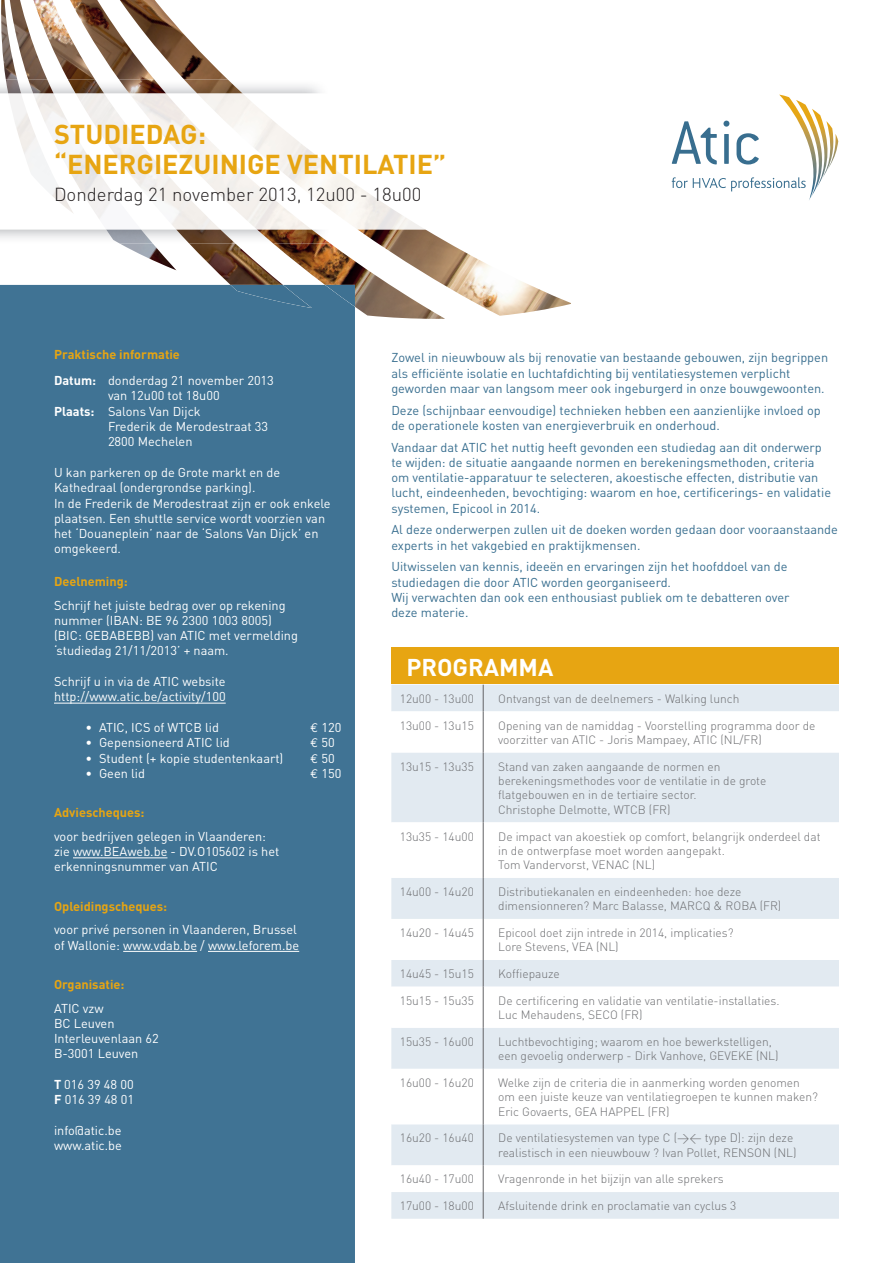
<style>
.page{position:relative;width:893px;height:1263px;background:#fff}
.page>*{position:absolute;margin:0;border:0;box-sizing:border-box;transform-origin:0 0}
.t1{font:700 27px/30px "DIN";color:#e7a512}
.t2{font:700 24px "DIN";color:#fff}
.t3{font:300 18.6px "DIN";color:#231f20}
.t4{font:12.75px/15.3px "DIN";color:#386e8f}
.t5{font:12.75px/15.3px "DIN";color:#fff}
.t6{font:700 12.75px "DIN";color:#e7a512}
.t7{font:300 12px/14.4px "DIN";color:#6c6d70}
.s1{font-weight:700;color:#e7a512}
.s2{font-weight:700}
.s3{font-family:"Euro Mono"}
</style>
<div class="page">
<img style="left:283px;top:229px;width:162px;height:90px">
<img style="left:33px;top:25px;width:250px;height:260px">
<img style="left:17px;top:0;width:159px;height:270px">
<img style="left:1px;top:0;width:16px;height:79px">
<div style="left:391px;top:685px;width:448px;height:534px;background:#e2eaf1"></div>
<svg style="left:391px;top:711px;width:448px;height:481px"></svg>
<svg style="left:483px;top:685px;width:1px;height:26px"></svg>
<hr style="left:483px;top:711px;width:1px;height:41px;background:#636366">
<hr style="left:483px;top:752px;width:1px;height:70px;background:#636366">
<hr style="left:483px;top:822px;width:1px;height:56px;background:#636366">
<hr style="left:483px;top:878px;width:1px;height:41px;background:#636366">
<hr style="left:483px;top:919px;width:1px;height:41px;background:#636366">
<svg style="left:483px;top:960px;width:1px;height:27px"></svg>
<hr style="left:483px;top:987px;width:1px;height:41px;background:#636366">
<hr style="left:483px;top:1028px;width:1px;height:41px;background:#636366">
<hr style="left:483px;top:1069px;width:1px;height:55px;background:#636366">
<hr style="left:483px;top:1124px;width:1px;height:41px;background:#636366">
<svg style="left:483px;top:1165px;width:1px;height:54px"></svg>
<div style="left:0;top:285px;width:355px;height:978px;background:#407394"></div>
<img style="left:325px;top:285px;width:30px;height:22px">
<div style="left:230px;top:285px;width:82px;height:23px;background:#407394"></div>
<svg style="left:672px;top:95px;width:166px;height:105px"></svg>
<hr style="left:54px;top:703px;width:172px;height:1px;background:#fff">
<hr style="left:73px;top:857px;width:94px;height:1px;background:#fff">
<hr style="left:123px;top:951px;width:74px;height:1px;background:#fff">
<hr style="left:208px;top:951px;width:91px;height:1px;background:#fff">
<div style="left:391px;top:647px;width:448px;height:37px;background:#e7a512"></div>
<img style="left:0;top:79px;width:320px;height:165px">
<img style="left:257px;top:229px;width:73px;height:15px">
<img style="left:176px;top:229px;width:60px;height:15px">
<img style="left:106px;top:229px;width:47px;height:15px">
<img style="left:6px;top:79px;width:15px;height:15px">
<svg style="left:0;top:94px;width:320px;height:135px"></svg>
<img style="left:312px;top:94px;width:29px;height:124px">
<img style="left:220px;top:94px;width:92px;height:135px">
<img style="left:141px;top:94px;width:79px;height:135px">
<img style="left:33px;top:94px;width:108px;height:135px">
<img style="left:8px;top:94px;width:66px;height:120px">
<h1 class="t1" style="left:54px;top:118px;width:394px">STUDIEDAG:<br>“ENERGIEZUINIGE VENTILATIE”</h1>
<h3 class="t3" style="left:54px;top:183px;width:369px">Donderdag 21 november 2013, 12u00 - 18u00</h3>
<p class="t5" style="left:54px;top:342px;width:221px;line-height:25.8px"><span class="s1">Praktische informatie<br></span><span class="s2">Datum:</span> donderdag 21 november 2013</p>
<p class="t5" style="left:108px;top:388px;width:113px">van 12u00 tot 18u00</p>
<p class="t5" style="left:54px;top:403px;width:148px"><span class="s2">Plaats:</span> Salons Van Dijck</p>
<p class="t5" style="left:108px;top:418px;width:162px">Frederik de Merodestraat 33</p>
<p class="t5" style="left:108px;top:434px;width:86px">2800 Mechelen</p>
<p class="t5" style="left:54px;top:464px;width:278px">U kan parkeren op de Grote markt en de Kathedraal (ondergrondse parking).<br>In de Frederik de Merodestraat zijn er ook enkele plaatsen. Een shuttle service wordt voorzien van het ‘Douaneplein’ naar de ‘Salons Van Dijck’ en omgekeerd.</p>
<p class="t6" style="left:54px;top:573px;width:75px">Deelneming:</p>
<p class="t5" style="left:54px;top:597px;width:246px">Schrijf het juiste bedrag over op rekening nummer (IBAN: BE 96 2300 1003 8005) (BIC: GEBABEBB) van ATIC met vermelding ‘studiedag 21/11/2013’ + naam.</p>
<p class="t5" style="left:54px;top:673px;width:173px">Schrijf u in via de ATIC website http://www.atic.be/activity/100</p>
<p class="t5" style="left:86px;top:719px;width:135px">• ATIC, ICS of WTCB lid</p>
<p class="t5" style="left:311px;top:719px;width:32px"><span class="s3">€</span> 120</p>
<p class="t5" style="left:86px;top:735px;width:146px">• Gepensioneerd ATIC lid</p>
<p class="t5" style="left:311px;top:735px;width:26px"><span class="s3">€</span> 50</p>
<p class="t5" style="left:86px;top:750px;width:199px">• Student (+ kopie studentenkaart)</p>
<p class="t5" style="left:311px;top:750px;width:26px"><span class="s3">€</span> 50</p>
<p class="t5" style="left:86px;top:765px;width:61px">• Geen lid</p>
<p class="t5" style="left:311px;top:765px;width:32px"><span class="s3">€</span> 150</p>
<p class="t6" style="left:54px;top:804px;width:92px">Adviescheques:</p>
<p class="t5" style="left:54px;top:828px;width:227px">voor bedrijven gelegen in Vlaanderen: zie www.BEAweb.be - DV.O105602 is het erkenningsnummer van ATIC</p>
<p class="t6" style="left:54px;top:897px;width:115px">Opleidingscheques:</p>
<p class="t5" style="left:54px;top:922px;width:247px">voor privé personen in Vlaanderen, Brussel of Wallonie: www.vdab.be / www.leforem.be</p>
<p class="t6" style="left:54px;top:976px;width:72px">Organisatie:</p>
<p class="t5" style="left:54px;top:1000px;width:106px">ATIC vzw<br>BC Leuven<br>Interleuvenlaan 62<br>B-3001 Leuven</p>
<p class="t5" style="left:54px;top:1076px;width:82px"><span class="s2">T</span> 016 39 48 00<br><span class="s2">F</span> 016 39 48 01</p>
<p class="t5" style="left:54px;top:1122px;width:70px">info@atic.be www.atic.be</p>
<p class="t4" style="left:391px;top:350px;width:438px">Zowel in nieuwbouw als bij renovatie van bestaande gebouwen, zijn begrippen als efficiënte isolatie en luchtafdichting bij ventilatiesystemen verplicht geworden maar van langsom meer ook ingeburgerd in onze bouwgewoonten.</p>
<p class="t4" style="left:391px;top:402px;width:431px">Deze (schijnbaar eenvoudige) technieken hebben een aanzienlijke invloed op de operationele kosten van energieverbruik en onderhoud.</p>
<p class="t4" style="left:391px;top:439px;width:441px">Vandaar dat ATIC het nuttig heeft gevonden een studiedag aan dit onderwerp te wijden: de situatie aangaande normen en berekeningsmethoden, criteria om ventilatie-apparatuur te selecteren, akoestische effecten, distributie van lucht, eindeenheden, bevochtiging: waarom en hoe, certificerings- en validatie systemen, Epicool in 2014.</p>
<p class="t4" style="left:391px;top:522px;width:448px">Al deze onderwerpen zullen uit de doeken worden gedaan door vooraanstaande experts in het vakgebied en praktijkmensen.</p>
<p class="t4" style="left:391px;top:559px;width:400px">Uitwisselen van kennis, ideeën en ervaringen zijn het hoofddoel van de studiedagen die door ATIC worden georganiseerd.<br>Wij verwachten dan ook een enthousiast publiek om te debatteren over deze materie.</p>
<h2 class="t2" style="left:406px;top:651px;width:149px">PROGRAMMA</h2>
<p class="t7" style="left:400px;top:691px;width:75px">12u00 - 13u00</p>
<p class="t7" style="left:498px;top:691px;width:243px">Ontvangst van de deelnemers - Walking lunch</p>
<p class="t7" style="left:400px;top:718px;width:75px">13u00 - 13u15</p>
<p class="t7" style="left:498px;top:718px;width:319px">Opening van de namiddag - Voorstelling programma door de voorzitter van ATIC - Joris Mampaey, ATIC (NL/FR)</p>
<p class="t7" style="left:400px;top:759px;width:75px">13u15 - 13u35</p>
<p class="t7" style="left:498px;top:759px;width:270px">Stand van zaken aangaande de normen en berekeningsmethodes voor de ventilatie in de grote flatgebouwen en in de tertiaire sector.<br>Christophe Delmotte, WTCB (FR)</p>
<p class="t7" style="left:400px;top:829px;width:75px">13u35 - 14u00</p>
<p class="t7" style="left:498px;top:829px;width:324px">De impact van akoestiek op comfort, belangrijk onderdeel dat in de ontwerpfase moet worden aangepakt.<br>Tom Vandervorst, VENAC (NL)</p>
<p class="t7" style="left:400px;top:884px;width:75px">14u00 - 14u20</p>
<p class="t7" style="left:498px;top:884px;width:285px">Distributiekanalen en eindeenheden: hoe deze dimensionneren? Marc Balasse, MARCQ &amp; ROBA (FR)</p>
<p class="t7" style="left:400px;top:925px;width:75px">14u20 - 14u45</p>
<p class="t7" style="left:498px;top:925px;width:237px">Epicool doet zijn intrede in 2014, implicaties?<br>Lore Stevens, VEA (NL)</p>
<p class="t7" style="left:400px;top:966px;width:75px">14u45 - 15u15</p>
<p class="t7" style="left:498px;top:966px;width:63px">Koffiepauze</p>
<p class="t7" style="left:400px;top:993px;width:75px">15u15 - 15u35</p>
<p class="t7" style="left:498px;top:993px;width:283px">De certificering en validatie van ventilatie-installaties.<br>Luc Mehaudens, SECO (FR)</p>
<p class="t7" style="left:400px;top:1034px;width:75px">15u35 - 16u00</p>
<p class="t7" style="left:498px;top:1034px;width:282px">Luchtbevochtiging; waarom en hoe bewerkstelligen, een gevoelig onderwerp - Dirk Vanhove, GEVEKE (NL)</p>
<p class="t7" style="left:400px;top:1075px;width:75px">16u00 - 16u20</p>
<p class="t7" style="left:498px;top:1075px;width:321px">Welke zijn de criteria die in aanmerking worden genomen om een juiste keuze van ventilatiegroepen te kunnen maken?<br>Eric Govaerts, GEA HAPPEL (FR)</p>
<p class="t7" style="left:400px;top:1131px;width:75px">16u20 - 16u40</p>
<p class="t7" style="left:498px;top:1131px;width:300px">De ventilatiesystemen van type C (&gt;&lt; type D): zijn deze realistisch in een nieuwbouw ? Ivan Pollet, RENSON (NL)</p>
<p class="t7" style="left:400px;top:1172px;width:75px">16u40 - 17u00</p>
<p class="t7" style="left:498px;top:1172px;width:227px">Vragenronde in het bijzijn van alle sprekers</p>
<p class="t7" style="left:400px;top:1198px;width:75px">17u00 - 18u00</p>
<p class="t7" style="left:498px;top:1198px;width:240px">Afsluitende drink en proclamatie van cyclus 3</p>
</div>
